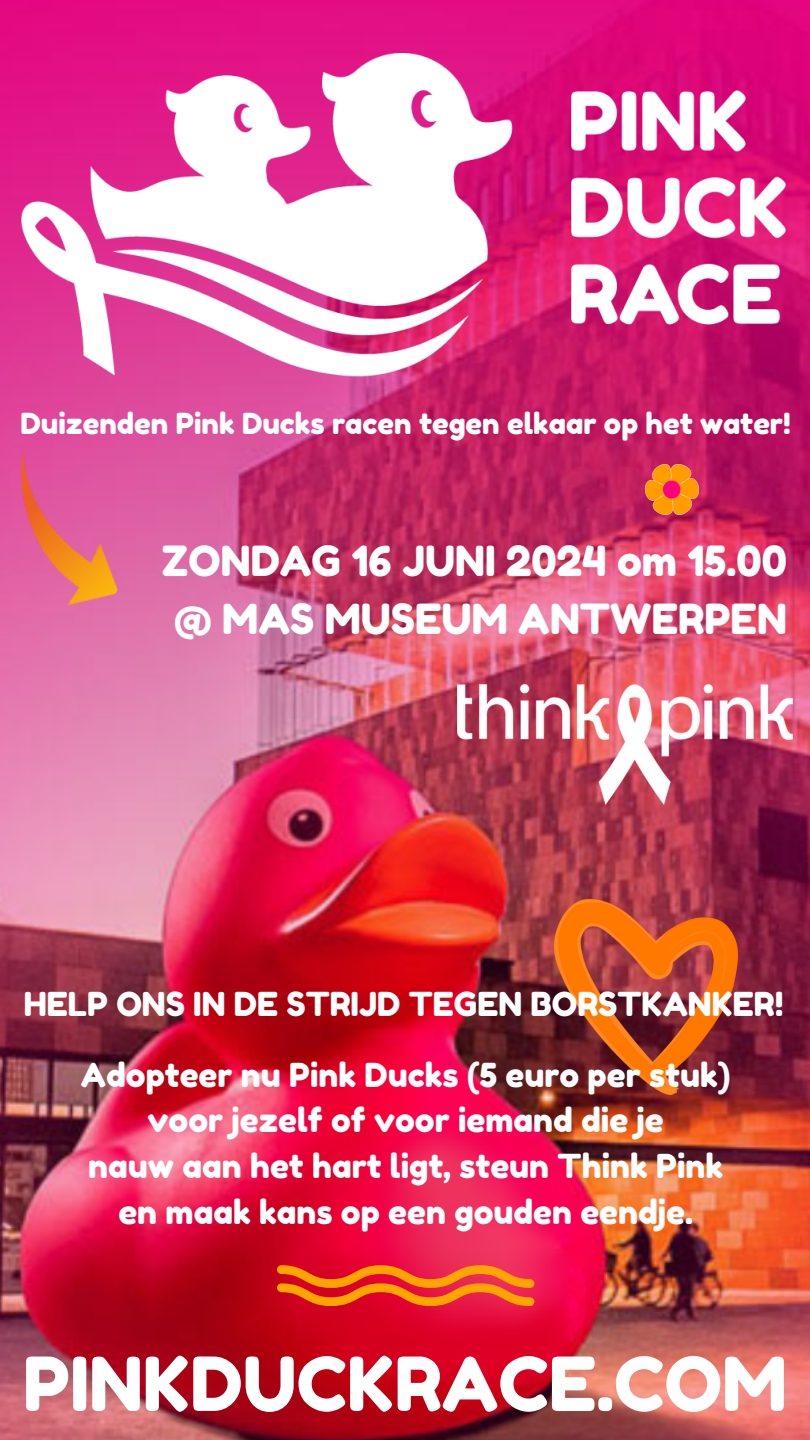
<style>
.page{position:relative;width:810px;height:1440px;background:#fff}
.page>*{position:absolute;margin:0;border:0;box-sizing:border-box;transform-origin:0 0}
.t1{font:74.4px "Fredoka One";color:#fff}
.t2{font:41.5px/57.9px "Fredoka One";color:#fff}
.t3{font:33px/45.8px "Fredoka One";color:#fff;text-align:center}
.t4{font:29px "Fredoka One";color:#fff}
</style>
<div class="page">
<img style="left:0;top:0;width:810px;height:1440px">
<img style="left:22px;top:53px;width:763px;height:343px">
<img style="left:554px;top:900px;width:184px;height:195px">
<img style="left:0;top:451px;width:154px;height:172px">
<img style="left:457px;top:684px;width:335px;height:120px">
<img style="left:646px;top:465px;width:52px;height:49px">
<svg style="left:277px;top:1265px;width:257px;height:41px;background:#ee5221"></svg>
<p class="t4" style="left:20px;top:406px;width:772px">Duizenden Pink Ducks racen tegen elkaar op het water!</p>
<p class="t2" style="left:162px;top:532px;width:626px">ZONDAG 16 JUNI 2024 om 15.00 @ MAS MUSEUM ANTWERPEN</p>
<h3 class="t3" style="left:24px;top:980px;width:761px">HELP ONS IN DE STRIJD TEGEN BORSTKANKER!</h3>
<h4 class="t3" style="left:81px;top:1052px;width:651px">Adopteer nu Pink Ducks (5 euro per stuk) voor jezelf of voor iemand die je<br>nauw aan het hart ligt, steun Think Pink en maak kans op een gouden eendje.</h4>
<p class="t1" style="left:23px;top:1339px;width:765px">PINKDUCKRACE.COM</p>
</div>
